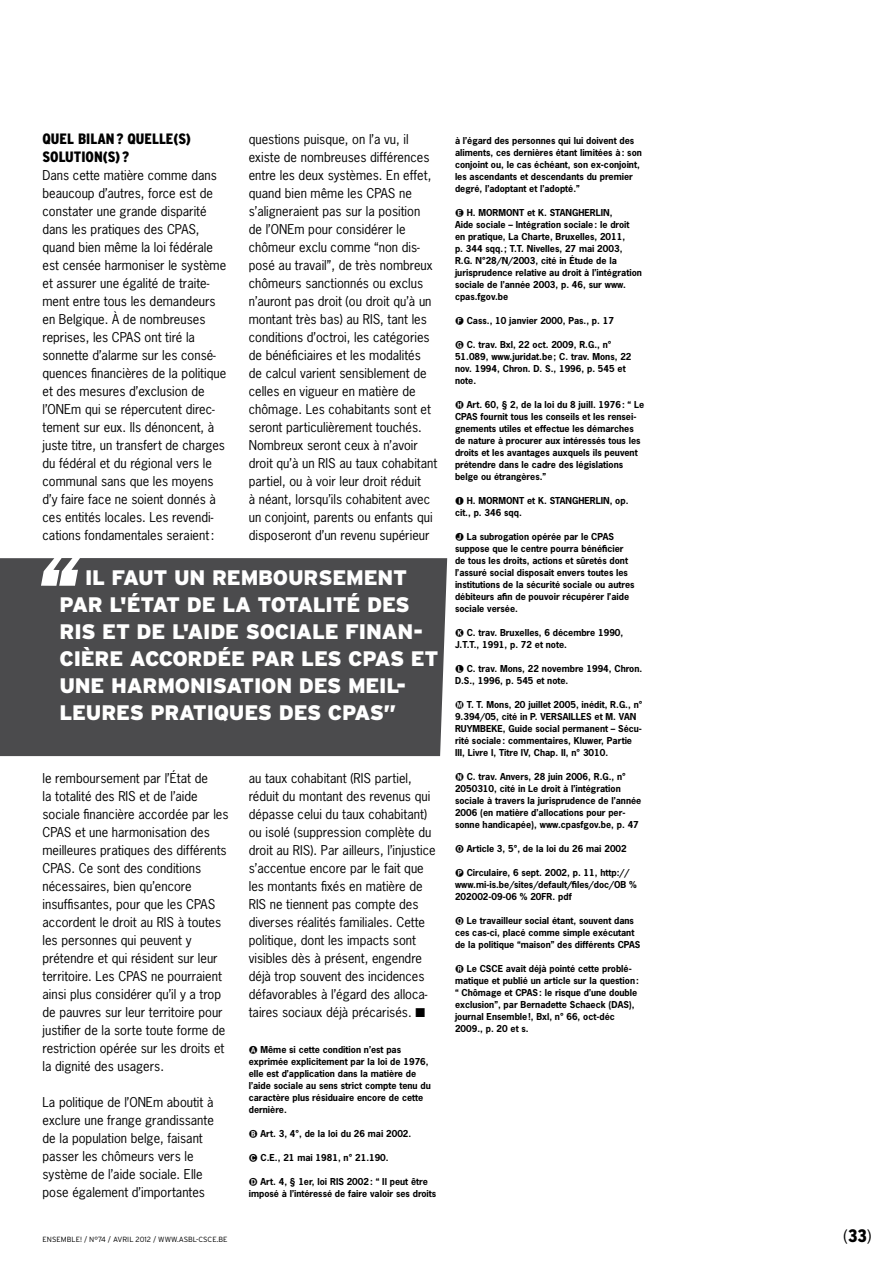
<style>
.page{position:relative;width:893px;height:1263px;background:#fff}
.page>*{position:absolute;margin:0;border:0;box-sizing:border-box;transform-origin:0 0}
.t1{font:900 21px/27px "Interstate";letter-spacing:-.01em;color:#fff}
.t2{font:300 condensed 18px "Interstate";color:#000}
.t3{font:900 condensed 15px/18px "Interstate";color:#000}
.t4{font:12.75px/18px "News Gothic Std";color:#000}
.t5{font:700 9px/12px "News Gothic Std";color:#000}
.t6{font:300 7.5px "Interstate";color:#000}
.s1{font-weight:900}
</style>
<div class="page">
<div style="left:0;top:558px;width:447px;height:198px;background:#4b4b4d"></div>
<h3 class="t3" style="left:43px;top:130px;width:150px">QUEL BILAN ? QUELLE(S)<br>SOLUTION(S)?</h3>
<p class="t4" style="left:43px;top:166px;width:185px">Dans cette matière comme dans beaucoup d’autres, force est de constater une grande disparité dans les pratiques des CPAS, quand bien même la loi fédérale est censée harmoniser le système et assurer une égalité de traite&shy;ment entre tous les demandeurs en Belgique. À de nombreuses reprises, les CPAS ont tiré la sonnette d’alarme sur les consé&shy;quences financières de la politique et des mesures d’exclusion de l’ONEm qui se répercutent direc&shy;tement sur eux. Ils dénoncent, à juste titre, un transfert de charges du fédéral et du régional vers le communal sans que les moyens d’y faire face ne soient donnés à ces entités locales. Les revendi&shy;cations fondamentales seraient:</p>
<p class="t4" style="left:249px;top:130px;width:190px">questions puisque, on l’a vu, il existe de nombreuses différences entre les deux systèmes. En effet, quand bien même les CPAS ne s’aligneraient pas sur la position<br>de l’ONEm pour considérer le chômeur exclu comme “non dis&shy;posé au travail”, de très nombreux chômeurs sanctionnés ou exclus n’auront pas droit (ou droit qu’à un montant très bas) au RIS, tant les conditions d’octroi, les catégories de bénéficiaires et les modalités de calcul varient sensiblement de celles en vigueur en matière de chômage. Les cohabitants sont et seront particulièrement touchés.<br>Nombreux seront ceux à n’avoir droit qu’à un RIS au taux cohabitant partiel, ou à voir leur droit réduit<br>à néant, lorsqu’ils cohabitent avec un conjoint, parents ou enfants qui disposeront d’un revenu supérieur</p>
<p class="t5" style="left:455px;top:134px;width:188px">à l’égard des personnes qui lui doivent des aliments, ces dernières étant limitées à: son conjoint ou, le cas échéant, son ex-conjoint, les ascendants et descendants du premier degré, l’adoptant et l’adopté.”</p>
<p class="t5" style="left:455px;top:206px;width:188px;text-indent:12px">H. MORMONT et K. STANGHERLIN,<br>Aide sociale – Intégration sociale: le droit en pratique, La Charte, Bruxelles, 2011,<br>p. 344 sqq.; T.T. Nivelles, 27 mai 2003, R.G. N°28/N/2003, cité in Étude de la jurisprudence relative au droit à l’intégration sociale de l’année 2003, p. 46, sur www. cpas.fgov.be</p>
<p class="t5" style="left:467px;top:314px;width:149px">Cass., 10 janvier 2000, Pas., p. 17</p>
<p class="t5" style="left:455px;top:338px;width:178px;text-indent:12px">C. trav. Bxl, 22 oct. 2009, R.G., n°<br>51.089, www.juridat.be; C. trav. Mons, 22 nov. 1994, Chron. D. S., 1996, p. 545 et note.</p>
<p class="t5" style="left:455px;top:398px;width:191px">★ Art. 60, § 2, de la loi du 8 juill. 1976: “ Le CPAS fournit tous les conseils et les rensei&shy;gnements utiles et effectue les démarches de nature à procurer aux intéressés tous les droits et les avantages auxquels ils peuvent prétendre dans le cadre des législations belge ou étrangères.”</p>
<p class="t5" style="left:455px;top:494px;width:175px;text-indent:12px">H. MORMONT et K. STANGHERLIN, op. cit., p. 346 sqq.</p>
<p class="t5" style="left:455px;top:530px;width:181px;text-indent:12px">La subrogation opérée par le CPAS suppose que le centre pourra bénéficier de tous les droits, actions et sûretés dont l’assuré social disposait envers toutes les institutions de la sécurité sociale ou autres débiteurs afin de pouvoir récupérer l’aide sociale versée.</p>
<p class="t5" style="left:455px;top:626px;width:170px;text-indent:12px">C. trav. Bruxelles, 6 décembre 1990,<br>J.T.T., 1991, p. 72 et note.</p>
<p class="t5" style="left:455px;top:662px;width:189px;text-indent:12px">C. trav. Mons, 22 novembre 1994, Chron.<br>D.S., 1996, p. 545 et note.</p>
<p class="t5" style="left:455px;top:698px;width:189px;text-indent:12px">T. T. Mons, 20 juillet 2005, inédit, R.G., n° 9.394/05, cité in P. VERSAILLES et M. VAN RUYMBEKE, Guide social permanent – Sécu&shy;rité sociale: commentaires, Kluwer, Partie III, Livre I, Titre IV, Chap. II, n° 3010.</p>
<p class="t5" style="left:455px;top:770px;width:188px;text-indent:12px">C. trav. Anvers, 28 juin 2006, R.G., n° 2050310, cité in Le droit à l’intégration sociale à travers la jurisprudence de l’année 2006 (en matière d’allocations pour per&shy;sonne handicapée), www.cpasfgov.be, p. 47</p>
<p class="t5" style="left:467px;top:842px;width:162px">Article 3, 5°, de la loi du 26 mai 2002</p>
<p class="t5" style="left:455px;top:866px;width:183px;text-indent:12px">Circulaire, 6 sept. 2002, p. 11, http:// www.mi-is.be/sites/default/files/doc/OB %<br>202002-09-06 % 20FR. pdf</p>
<p class="t5" style="left:455px;top:914px;width:187px;text-indent:12px">Le travailleur social étant, souvent dans ces cas-ci, placé comme simple exécutant de la politique “maison” des différents CPAS</p>
<p class="t5" style="left:455px;top:962px;width:186px;text-indent:12px">Le CSCE avait déjà pointé cette problé&shy;matique et publié un article sur la question: “ Chômage et CPAS: le risque d’une double exclusion”, par Bernadette Schaeck (DAS), journal Ensemble!, Bxl, n° 66, oct-déc 2009., p. 20 et s.</p>
<h1 class="t1" style="left:59px;top:564px;width:381px;text-indent:26px">IL FAUT UN REMBOURSEMENT<br>PAR L'ÉTAT DE LA TOTALITÉ DES<br>RIS ET DE L'AIDE SOCIALE FINAN-<br>CIÈRE ACCORDÉE PAR LES CPAS ET<br>UNE HARMONISATION DES MEIL-<br>LEURES PRATIQUES DES CPAS”</h1>
<p class="t4" style="left:43px;top:769px;width:188px">le remboursement par l’État de<br>la totalité des RIS et de l’aide sociale financière accordée par les<br>CPAS et une harmonisation des meilleures pratiques des différents<br>CPAS. Ce sont des conditions nécessaires, bien qu’encore insuffisantes, pour que les CPAS accordent le droit au RIS à toutes les personnes qui peuvent y prétendre et qui résident sur leur territoire. Les CPAS ne pourraient ainsi plus considérer qu’il y a trop de pauvres sur leur territoire pour justifier de la sorte toute forme de restriction opérée sur les droits et la dignité des usagers.</p>
<h3 class="t4" style="left:43px;top:1093px;width:173px">La politique de l’ONEm aboutit à exclure une frange grandissante de la population belge, faisant passer les chômeurs vers le système de l’aide sociale. Elle pose également d’importantes</h3>
<p class="t4" style="left:249px;top:769px;width:188px">au taux cohabitant (RIS partiel, réduit du montant des revenus qui dépasse celui du taux cohabitant) ou isolé (suppression complète du droit au RIS). Par ailleurs, l’injustice s’accentue encore par le fait que les montants fixés en matière de RIS ne tiennent pas compte des diverses réalités familiales. Cette politique, dont les impacts sont visibles dès à présent, engendre déjà trop souvent des incidences défavorables à l’égard des alloca&shy;taires sociaux déjà précarisés. ■</p>
<p class="t5" style="left:249px;top:1043px;width:184px;text-indent:12px">Même si cette condition n’est pas exprimée explicitement par la loi de 1976, elle est d’application dans la matière de l’aide sociale au sens strict compte tenu du caractère plus résiduaire encore de cette dernière.</p>
<p class="t5" style="left:260px;top:1127px;width:152px">Art. 3, 4°, de la loi du 26 mai 2002.</p>
<p class="t5" style="left:260px;top:1151px;width:130px">C.E., 21 mai 1981, n° 21.190.</p>
<p class="t5" style="left:249px;top:1175px;width:189px;text-align:center">Art. 4, § 1er, loi RIS 2002: “ Il peut être imposé à l’intéressé de faire valoir ses droits</p>
<p class="t6" style="left:43px;top:1235px;width:182px">ENSEMBLE! / N°74 / AVRIL 2012 / WWW.ASBL-CSCE.BE</p>
<h2 class="t2" style="left:843px;top:1225px;width:30px">(<span class="s1">33</span>)</h2>
</div>
